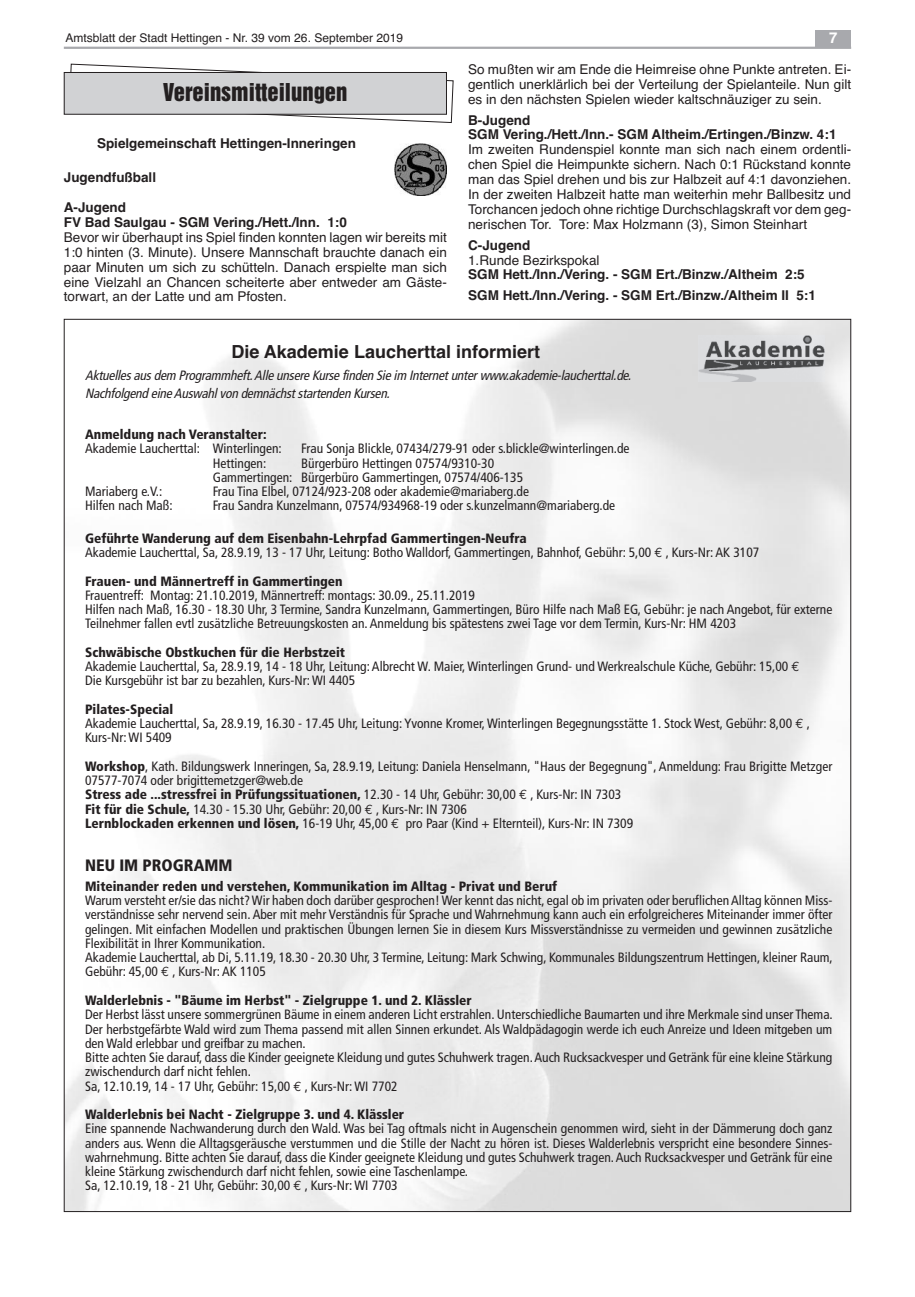
<style>
.page{position:relative;width:915px;height:1297px;background:#fff}
.page>*{position:absolute;margin:0;border:0;box-sizing:border-box;transform-origin:0 0}
.t1{font:22.5px "Helvetica Inserat";color:#231f20}
.t2{font:700 18px "Helvetica";color:#231f20}
.t3{font:900 condensed 16.5px "Frutiger";color:#231f20}
.t4{font:700 15px "Helvetica";color:#fff}
.t5{font:condensed 13.5px/14.2px "Frutiger";color:#231f20}
.t6{font:13.5px/14.9px "Helvetica";color:#231f20;text-align:justify}
.t7{font:700 13.5px/14.9px "Helvetica";color:#231f20}
.t8{font:900 condensed 13.5px "Frutiger";color:#231f20}
.t9{font:italic condensed 13.5px/18px "Frutiger";letter-spacing:-.015em;color:#231f20}
.t10{font:12px "Helvetica";color:#231f20}
.s1{font-weight:900}
.s2{font-family:"Euro Mono";font-stretch:normal}
</style>
<div class="page">
<img style="left:698px;top:335px;width:126px;height:46px">
<hr style="left:64px;top:47px;width:786px;height:2px;background:#a8a9ad">
<div style="left:815px;top:30px;width:35px;height:17px;background:#a8a9ad"></div>
<svg style="left:70px;top:63px;width:384px;height:60px"></svg>
<div style="left:64px;top:72px;width:382px;height:42px;background:#d1d2d4"></div>
<div style="left:64px;top:72px;width:382px;height:43px;border:1px solid #231f20"></div>
<img style="left:394px;top:143px;width:52px;height:53px">
<p class="t10" style="left:65px;top:31px;width:339px">Amtsblatt der Stadt Hettingen - Nr. 39 vom 26. September 2019</p>
<p class="t4" style="left:829px;top:29px;width:10px">7</p>
<h1 class="t1" style="left:163px;top:83px;width:186px">Vereinsmitteilungen</h1>
<p class="t6" style="left:468px;top:62px;width:384px">So mußten wir am Ende die Heimreise ohne Punkte antreten. Ei&shy;gentlich unerklärlich bei der Verteilung der Spielanteile. Nun gilt es in den nächsten Spielen wieder kaltschnäuziger zu sein.</p>
<p class="t7" style="left:468px;top:112px;width:370px">B-Jugend<br>SGM Vering./Hett./Inn.- SGM Altheim./Ertingen./Binzw. 4:1</p>
<p class="t6" style="left:468px;top:142px;width:384px">Im zweiten Rundenspiel konnte man sich nach einem ordentli&shy;chen Spiel die Heimpunkte sichern. Nach 0:1 Rückstand konnte man das Spiel drehen und bis zur Halbzeit auf 4:1 davonziehen.<br>In der zweiten Halbzeit hatte man weiterhin mehr Ballbesitz und Torchancen jedoch ohne richtige Durchschlagskraft vor dem geg&shy;nerischen Tor. Tore: Max Holzmann (3), Simon Steinhart</p>
<p class="t7" style="left:468px;top:238px;width:64px">C-Jugend</p>
<p class="t6" style="left:468px;top:252px;width:133px">1.Runde Bezirkspokal</p>
<p class="t7" style="left:468px;top:264px;width:349px;line-height:20.9px">SGM Hett./Inn./Vering. - SGM Ert./Binzw./Altheim 2:5<br>SGM Hett./Inn./Vering. - SGM Ert./Binzw./Altheim II 5:1</p>
<p class="t7" style="left:97px;top:136px;width:260px">Spielgemeinschaft Hettingen-Inneringen</p>
<p class="t7" style="left:64px;top:170px;width:94px">Jugendfußball</p>
<p class="t7" style="left:64px;top:200px;width:284px">A-Jugend<br>FV Bad Saulgau - SGM Vering./Hett./Inn. 1:0</p>
<p class="t6" style="left:64px;top:230px;width:384px">Bevor wir überhaupt ins Spiel finden konnten lagen wir bereits mit 1:0 hinten (3. Minute). Unsere Mannschaft brauchte danach ein paar Minuten um sich zu schütteln. Danach erspielte man sich eine Vielzahl an Chancen scheiterte aber entweder am Gäste&shy;torwart, an der Latte und am Pfosten.</p>
<h2 class="t2" style="left:231px;top:341px;width:310px">Die Akademie Laucherttal informiert</h2>
<p class="t9" style="left:85px;top:367px;width:550px">Aktuelles aus dem Programmheft.Alle unsere Kurse finden Sie im Internet unter www.akademie-laucherttal.de.<br>Nachfolgend eine Auswahl von demnächst startenden Kursen.</p>
<p class="t8" style="left:85px;top:429px;width:183px">Anmeldung nach Veranstalter:</p>
<p class="t5" style="left:85px;top:443px;width:198px">Akademie Laucherttal: Winterlingen:</p>
<p class="t5" style="left:301px;top:443px;width:330px">Frau Sonja Blickle, 07434/279-91 oder s.blickle@winterlingen.de</p>
<p class="t5" style="left:213px;top:457px;width:55px">Hettingen:</p>
<p class="t5" style="left:213px;top:457px;width:312px;text-indent:88px">Bürgerbüro Hettingen 07574/9310-30<br>Gammertingen: Bürgerbüro Gammertingen, 07574/406-135</p>
<p class="t5" style="left:85px;top:485px;width:79px">Mariaberg e.V.:</p>
<p class="t5" style="left:213px;top:485px;width:318px">Frau Tina Elbel, 07124/923-208 oder akademie@mariaberg.de</p>
<p class="t5" style="left:85px;top:500px;width:89px">Hilfen nach Maß:</p>
<p class="t5" style="left:213px;top:500px;width:404px">Frau Sandra Kunzelmann, 07574/934968-19 oder s.kunzelmann@mariaberg.de</p>
<p class="t5" style="left:85px;top:532px;width:675px"><span class="s1">Geführte Wanderung auf dem Eisenbahn-Lehrpfad Gammertingen-Neufra<br></span>Akademie Laucherttal, Sa, 28.9.19, 13 - 17 Uhr, Leitung: Botho Walldorf, Gammertingen, Bahnhof, Gebühr: 5,00 <span class="s2">€</span> , Kurs-Nr: AK 3107</p>
<p class="t8" style="left:85px;top:575px;width:259px">Frauen- und Männertreff in Gammertingen</p>
<p class="t5" style="left:85px;top:589px;width:748px">Frauentreff: Montag: 21.10.2019, Männertreff: montags: 30.09., 25.11.2019<br>Hilfen nach Maß, 16.30 - 18.30 Uhr, 3 Termine, Sandra Kunzelmann, Gammertingen, Büro Hilfe nach Maß EG, Gebühr: je nach Angebot, für externe<br>Teilnehmer fallen evtl zusätzliche Betreuungskosten an. Anmeldung bis spätestens zwei Tage vor dem Termin, Kurs-Nr: HM 4203</p>
<p class="t5" style="left:85px;top:646px;width:715px"><span class="s1">Schwäbische Obstkuchen für die Herbstzeit<br></span>Akademie Laucherttal, Sa, 28.9.19, 14 - 18 Uhr, Leitung: Albrecht W. Maier,Winterlingen Grund- und Werkrealschule Küche, Gebühr: 15,00 <span class="s2">€<br></span>Die Kursgebühr ist bar zu bezahlen, Kurs-Nr:WI 4405</p>
<p class="t5" style="left:85px;top:703px;width:726px"><span class="s1">Pilates-Special<br></span>Akademie Laucherttal, Sa, 28.9.19, 16.30 - 17.45 Uhr, Leitung: Yvonne Kromer,Winterlingen Begegnungsstätte 1. Stock West, Gebühr: 8,00 <span class="s2">€</span> ,<br>Kurs-Nr:WI 5409</p>
<p class="t5" style="left:85px;top:760px;width:748px"><span class="s1">Workshop</span>, Kath. Bildungswerk Inneringen, Sa, 28.9.19, Leitung: Daniela Henselmann, "Haus der Begegnung", Anmeldung: Frau Brigitte Metzger 07577-7074 oder brigittemetzger@web.de<br><span class="s1">Stress ade ...stressfrei in Prüfungssituationen,</span> 12.30 - 14 Uhr, Gebühr: 30,00 <span class="s2">€</span> , Kurs-Nr: IN 7303<br><span class="s1">Fit für die Schule,</span> 14.30 - 15.30 Uhr, Gebühr: 20,00 <span class="s2">€</span> , Kurs-Nr: IN 7306<br><span class="s1">Lernblockaden erkennen und lösen,</span> 16-19 Uhr, 45,00 <span class="s2">€</span> pro Paar (Kind + Elternteil), Kurs-Nr: IN 7309</p>
<p class="t3" style="left:85px;top:858px;width:149px">NEU IM PROGRAMM</p>
<p class="t8" style="left:85px;top:881px;width:473px">Miteinander reden und verstehen, Kommunikation im Alltag - Privat und Beruf</p>
<p class="t5" style="left:85px;top:894px;width:749px">Warum versteht er/sie das nicht?Wir haben doch darüber gesprochen!Wer kennt das nicht, egal ob im privaten oder beruflichenAlltag können Miss&shy;verständnisse sehr nervend sein. Aber mit mehr Verständnis für Sprache und Wahrnehmung kann auch ein erfolgreicheres Miteinander immer öfter gelingen. Mit einfachen Modellen und praktischen Übungen lernen Sie in diesem Kurs Missverständnisse zu vermeiden und gewinnen zusätzliche Flexibilität in Ihrer Kommunikation.<br>Akademie Laucherttal, ab Di, 5.11.19, 18.30 - 20.30 Uhr, 3 Termine, Leitung: Mark Schwing, Kommunales Bildungszentrum Hettingen, kleiner Raum, Gebühr: 45,00 <span class="s2">€</span> , Kurs-Nr: AK 1105</p>
<p class="t8" style="left:85px;top:995px;width:388px">Walderlebnis - "Bäume im Herbst" - Zielgruppe 1. und 2. Klässler</p>
<p class="t5" style="left:85px;top:1008px;width:749px">Der Herbst lässt unsere sommergrünen Bäume in einem anderen Licht erstrahlen. Unterschiedliche Baumarten und ihre Merkmale sind unser Thema.<br>Der herbstgefärbte Wald wird zum Thema passend mit allen Sinnen erkundet. Als Waldpädagogin werde ich euch Anreize und Ideen mitgeben um den Wald erlebbar und greifbar zu machen.<br>Bitte achten Sie darauf, dass die Kinder geeignete Kleidung und gutes Schuhwerk tragen.Auch Rucksackvesper und Getränk für eine kleine Stärkung zwischendurch darf nicht fehlen.<br>Sa, 12.10.19, 14 - 17 Uhr, Gebühr: 15,00 <span class="s2">€</span> , Kurs-Nr:WI 7702</p>
<p class="t8" style="left:85px;top:1109px;width:320px">Walderlebnis bei Nacht - Zielgruppe 3. und 4. Klässler</p>
<p class="t5" style="left:85px;top:1122px;width:748px">Eine spannende Nachwanderung durch den Wald. Was bei Tag oftmals nicht in Augenschein genommen wird, sieht in der Dämmerung doch ganz anders aus. Wenn die Alltagsgeräusche verstummen und die Stille der Nacht zu hören ist. Dieses Walderlebnis verspricht eine besondere Sinnes&shy;wahrnehmung. Bitte achten Sie darauf, dass die Kinder geeignete Kleidung und gutes Schuhwerk tragen.Auch Rucksackvesper und Getränk für eine kleine Stärkung zwischendurch darf nicht fehlen, sowie eine Taschenlampe.<br>Sa, 12.10.19, 18 - 21 Uhr, Gebühr: 30,00 <span class="s2">€</span> , Kurs-Nr:WI 7703</p>
</div>
